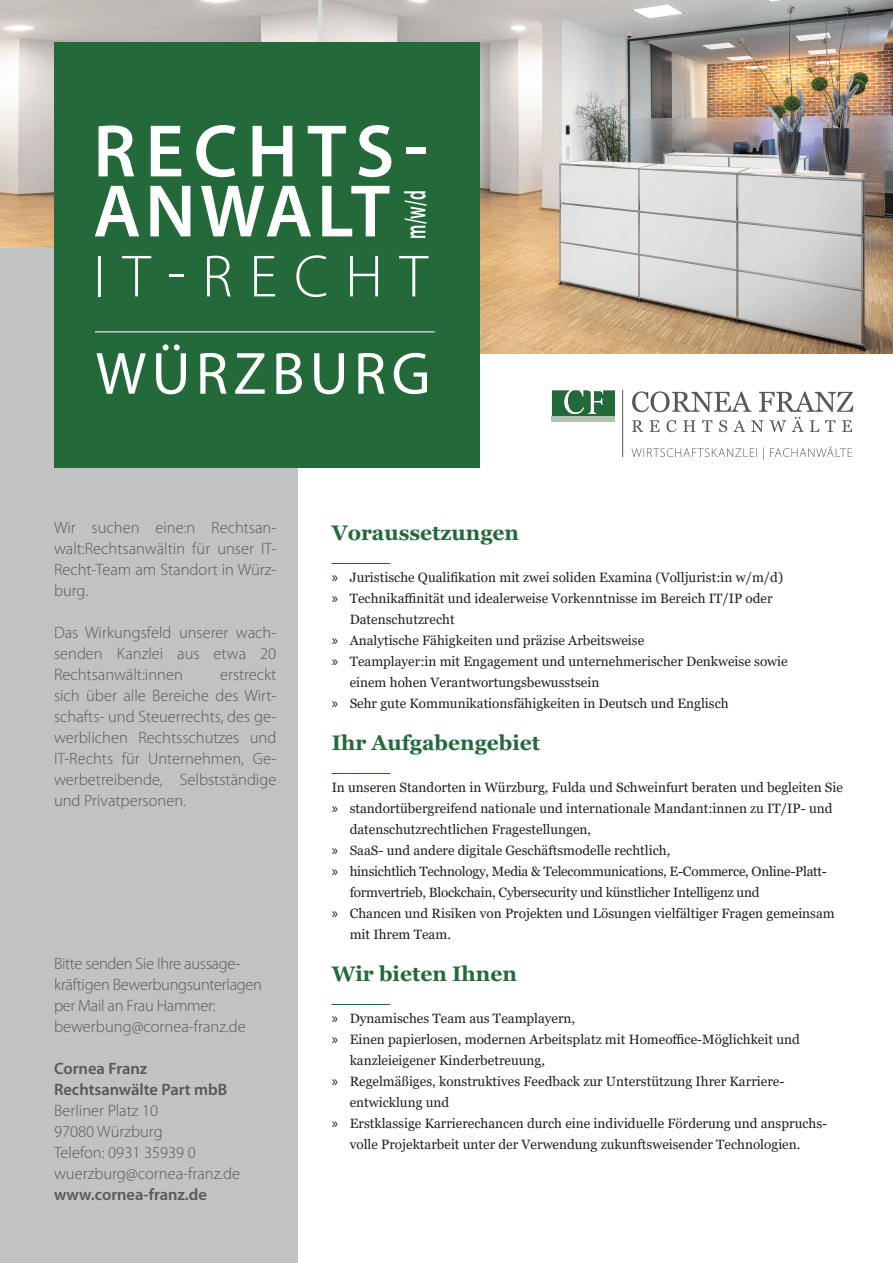
<style>
.page{position:relative;width:893px;height:1263px;background:#fff}
.page>*{position:absolute;margin:0;border:0;box-sizing:border-box;transform-origin:0 0}
.t1{font:600 75px/60px "Myriad Pro";letter-spacing:.085em;color:#fff}
.t2{font:300 60px "Myriad Pro";letter-spacing:.28em;color:#fff}
.t3{font:60px "Myriad Pro";letter-spacing:.09em;color:#fff}
.t4{font:600 30px "Myriad Pro";color:#fff;scale:.56 1}
.t5{font:700 21px/21px "Georgia";color:#23693a}
.t6{font:300 16.5px/21px "Myriad Pro";color:#57585a;text-align:justify}
.t7{font:300 16.5px/21px "Myriad Pro";letter-spacing:-.02em;color:#57585a}
.t8{font:600 16.5px/21px "Myriad Pro";color:#57585a}
.t9{font:13.5px "Georgia";color:#231f20}
.t10{font:13.5px "Georgia";letter-spacing:-.02em;color:#231f20}
.s1{font-family:"Myriad Pro";font-size:15px}
</style>
<div class="page">
<img style="left:0;top:0;width:319px;height:249px">
<div style="left:0;top:249px;width:298px;height:1014px;background:#c1c2c4"></div>
<img style="left:319px;top:0;width:574px;height:354px">
<svg style="left:552px;top:390px;width:63px;height:32px;background:#598c68"></svg>
<svg style="left:632px;top:391px;width:221px;height:41px"></svg>
<hr style="left:622px;top:390px;width:1px;height:67px;background:#57585a">
<svg style="left:631px;top:447px;width:221px;height:13px"></svg>
<div style="left:54px;top:43px;width:425px;height:425px;background:#23693a"></div>
<hr style="left:95px;top:332px;width:340px;height:1px;background:#fff">
<h1 class="t1" style="left:93px;top:119px;width:336px">RECHTS-<br>ANWALT</h1>
<h2 class="t2" style="left:93px;top:240px;width:336px">IT-RECHT</h2>
<h3 class="t4" style="left:396px;top:239px;width:87px;rotate:-90deg">m/w/d</h3>
<h2 class="t3" style="left:96px;top:337px;width:336px">WÜRZBURG</h2>
<p class="t6" style="left:54px;top:517px;width:224px">Wir suchen eine:n Rechtsan&shy;walt:Rechtsanwältin für unser IT-Recht-Team am Standort in Würz&shy;burg.</p>
<p class="t6" style="left:54px;top:622px;width:224px">Das Wirkungsfeld unserer wach&shy;senden Kanzlei aus etwa 20<br>Rechtsanwält:innen</p>
<p class="t6" style="left:54px;top:664px;width:224px;text-indent:166px">erstreckt sich über alle Bereiche des Wirt&shy;schafts- und Steuerrechts, des ge&shy;werblichen Rechtsschutzes und IT-Rechts für Unternehmen, Ge&shy;werbetreibende, Selbstständige und Privatpersonen.</p>
<p class="t7" style="left:54px;top:953px;width:210px">Bitte senden Sie Ihre aussage&shy;kräftigen Bewerbungsunterlagen per Mail an Frau Hammer: bewerbung@cornea-franz.de</p>
<p class="t8" style="left:54px;top:1058px;width:175px">Cornea Franz<br>Rechtsanwälte Part mbB</p>
<p class="t6" style="left:54px;top:1100px;width:188px;text-align:left">Berliner Platz 10<br>97080 Würzburg<br>Telefon: 0931 35939 0 wuerzburg@cornea-franz.de</p>
<p class="t8" style="left:54px;top:1184px;width:154px">www.cornea-franz.de</p>
<h3 class="t5" style="left:332px;top:522px;width:189px">Voraussetzungen ____</h3>
<p class="t9" style="left:332px;top:569px;width:453px"><span class="s1">»</span> Juristische Qualifikation mit zwei soliden Examina (Volljurist:in w/m/d)</p>
<p class="t9" style="left:332px;top:590px;width:442px"><span class="s1">»</span> Technikaffinität und idealerweise Vorkenntnisse im Bereich IT/IP oder</p>
<p class="t9" style="left:350px;top:611px;width:107px">Datenschutzrecht</p>
<p class="t9" style="left:332px;top:632px;width:314px"><span class="s1">»</span> Analytische Fähigkeiten und präzise Arbeitsweise</p>
<p class="t9" style="left:332px;top:653px;width:457px"><span class="s1">»</span> Teamplayer:in mit Engagement und unternehmerischer Denkweise sowie</p>
<p class="t9" style="left:350px;top:674px;width:251px">einem hohen Verantwortungsbewusstsein</p>
<p class="t9" style="left:332px;top:695px;width:399px"><span class="s1">»</span> Sehr gute Kommunikationsfähigkeiten in Deutsch und Englisch</p>
<h3 class="t5" style="left:332px;top:732px;width:210px">Ihr Aufgabengebiet ____</h3>
<p class="t9" style="left:332px;top:779px;width:513px">In unseren Standorten in Würzburg, Fulda und Schweinfurt beraten und begleiten Sie</p>
<p class="t9" style="left:332px;top:800px;width:502px"><span class="s1">»</span> standortübergreifend nationale und internationale Mandant:innen zu IT/IP- und</p>
<p class="t9" style="left:350px;top:821px;width:243px">datenschutzrechtlichen Fragestellungen,</p>
<p class="t9" style="left:332px;top:842px;width:340px"><span class="s1">»</span> SaaS- und andere digitale Geschäftsmodelle rechtlich,</p>
<p class="t10" style="left:332px;top:863px;width:497px"><span class="s1">»</span> hinsichtlich Technology, Media &amp; Telecommunications, E-Commerce, Online-Platt-</p>
<p class="t10" style="left:350px;top:884px;width:411px">formvertrieb, Blockchain, Cybersecurity und künstlicher Intelligenz und</p>
<p class="t9" style="left:332px;top:905px;width:505px"><span class="s1">»</span> Chancen und Risiken von Projekten und Lösungen vielfältiger Fragen gemeinsam</p>
<p class="t9" style="left:350px;top:926px;width:103px">mit Ihrem Team.</p>
<h3 class="t5" style="left:332px;top:963px;width:187px">Wir bieten Ihnen ____</h3>
<p class="t9" style="left:332px;top:1010px;width:245px"><span class="s1">»</span> Dynamisches Team aus Teamplayern,</p>
<p class="t9" style="left:332px;top:1031px;width:470px"><span class="s1">»</span> Einen papierlosen, modernen Arbeitsplatz mit Homeoffice-Möglichkeit und</p>
<p class="t9" style="left:350px;top:1052px;width:197px">kanzleieigener Kinderbetreuung,</p>
<p class="t9" style="left:332px;top:1073px;width:454px"><span class="s1">»</span> Regelmäßiges, konstruktives Feedback zur Unterstützung Ihrer Karriere-</p>
<p class="t9" style="left:350px;top:1094px;width:101px">entwicklung und</p>
<p class="t9" style="left:332px;top:1115px;width:497px"><span class="s1">»</span> Erstklassige Karrierechancen durch eine individuelle Förderung und anspruchs-</p>
<p class="t9" style="left:350px;top:1136px;width:452px">volle Projektarbeit unter der Verwendung zukunftsweisender Technologien.</p>
</div>
